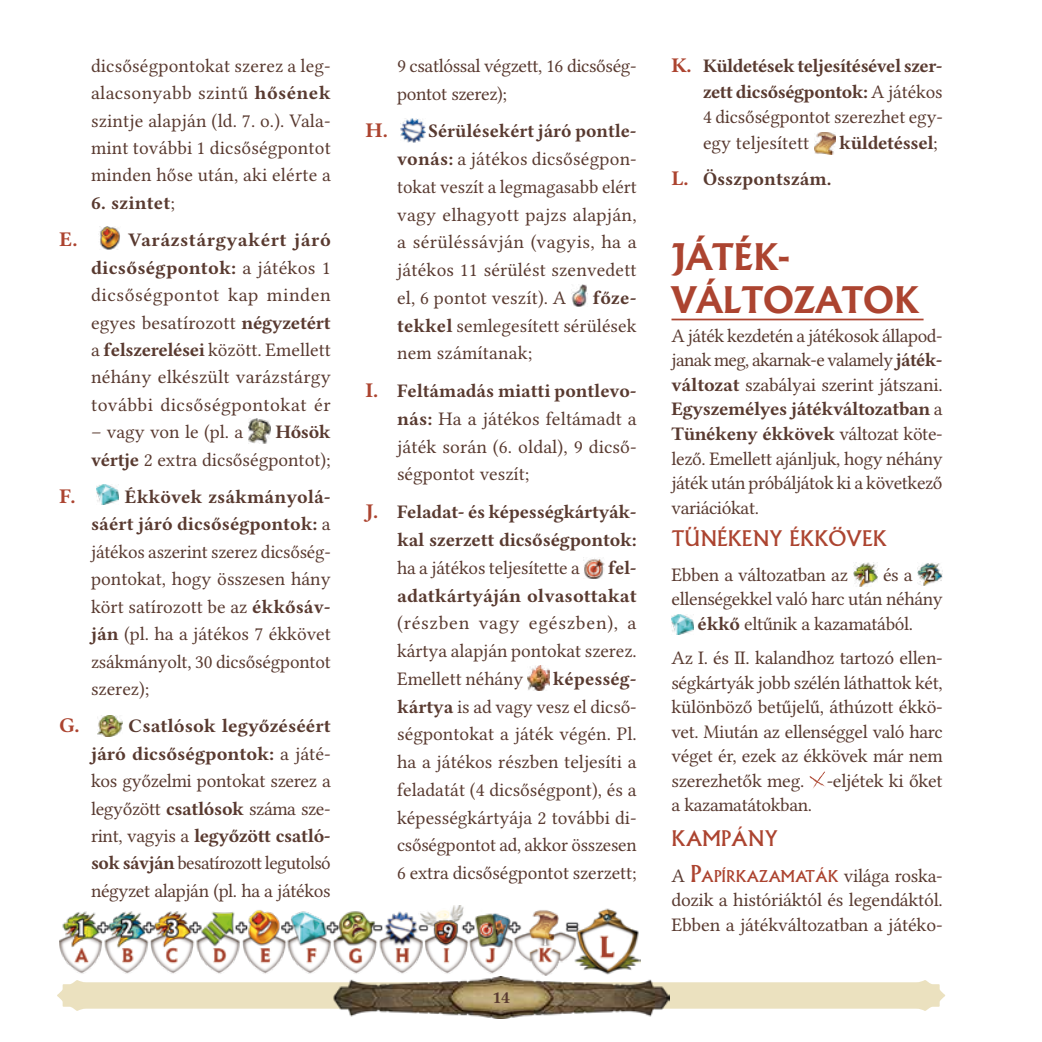
<style>
.page{position:relative;width:1042px;height:1042px;background:#fff}
.page>*{position:absolute;margin:0;border:0;box-sizing:border-box;transform-origin:0 0}
.t1{font:700 35px/42px "Albertus";color:#ac4430}
.t2{font:21px "Albertus MTCE";color:#ac4430}
.t3{font:700 21px "Libertinus Serif";color:#ac4430}
.t4{font:19.25px/27.5px "Libertinus Serif";letter-spacing:-.005em;color:#593a30;text-align:justify}
.t5{font:700 19.25px/27.8px "Libertinus Serif";letter-spacing:-.01em;color:#593a30;text-align:right}
.t6{font:700 19.25px "Libertinus Serif";letter-spacing:.01em;color:#593a30}
.t7{font:700 17.5px "Libertinus Serif";color:#593a30}
.s1{font-weight:700}
.s2{font-weight:400}
.s3{font-weight:700;font-size:21px;color:#ac4430}
.s4{font-size:21px;color:#ac4430}
.s5{font-family:"Albertus MTCE";font-size:22.75px;color:#ac4430}
.s6{font-family:"Albertus MTCE";font-size:15.92px;color:#ac4430}
</style>
<div class="page">
<svg style="left:57px;top:980px;width:888px;height:31px;background:#eee5c9"></svg>
<img style="left:332px;top:977px;width:338px;height:41px">
<img style="left:59px;top:905px;width:581px;height:70px">
<img style="left:98px;top:227px;width:22px;height:23px">
<img style="left:249px;top:419px;width:21px;height:24px">
<img style="left:97px;top:484px;width:22px;height:20px">
<img style="left:97px;top:715px;width:25px;height:21px">
<img style="left:401px;top:118px;width:24px;height:24px">
<img style="left:571px;top:284px;width:17px;height:23px">
<img style="left:583px;top:557px;width:22px;height:22px">
<img style="left:527px;top:665px;width:22px;height:25px">
<hr style="left:671px;top:319px;width:252px;height:1px;background:#ac4430">
<img style="left:814px;top:132px;width:21px;height:22px">
<img style="left:853px;top:563px;width:25px;height:24px">
<img style="left:918px;top:563px;width:24px;height:23px">
<img style="left:671px;top:615px;width:22px;height:19px">
<svg style="left:809px;top:771px;width:16px;height:18px"></svg>
<p class="t4" style="left:91px;top:52px;width:241px">dicsőségpontokat szerez a leg&shy;alacsonyabb szintű <span class="s1">hősének </span>szintje alapján (ld. 7. o.). Vala&shy;mint további 1 dicsőségpontot minden hőse után, aki elérte a</p>
<p class="t6" style="left:91px;top:189px;width:86px">6. szintet<span class="s2">;</span></p>
<p class="t3" style="left:60px;top:225px;width:19px">E.</p>
<p class="t4" style="left:91px;top:226px;width:241px;text-indent:37px"><span class="s1">Varázstárgyakért járó dicsőségpontok:</span> a játékos 1 dicsőségpontot kap minden egyes besatírozott <span class="s1">négyzetért </span>a <span class="s1">felszerelései</span> között. Emellett néhány elkészült varázstárgy további dicsőségpontokat ér</p>
<p class="t4" style="left:91px;top:418px;width:154px">– vagy von le (pl. a</p>
<p class="t4" style="left:91px;top:418px;width:241px;text-align:right"><span class="s1">Hősök<br>vértje</span> 2 extra dicsőségpontot);</p>
<p class="t4" style="left:91px;top:483px;width:241px;text-indent:-31px"><span class="s3">F.</span> <span class="s1">Ékkövek zsákmányolá&shy;sáért járó dicsőségpontok:</span> a játékos aszerint szerez dicsőség&shy;pontokat, hogy összesen hány kört satírozott be az <span class="s1">ékkősáv&shy;ján</span> (pl. ha a játékos 7 ékkövet zsákmányolt, 30 dicsőségpontot szerez);</p>
<p class="t4" style="left:91px;top:712px;width:241px;text-indent:-31px"><span class="s3">G.</span> <span class="s1">Csatlósok legyőzéséért járó dicsőségpontok:</span> a játé&shy;kos győzelmi pontokat szerez a legyőzött <span class="s1">csatlósok</span> száma sze&shy;rint, vagyis a <span class="s1">legyőzött csatló&shy;sok sávján</span> besatírozott legutolsó négyzet alapján (pl. ha a játékos</p>
<p class="t4" style="left:397px;top:51px;width:241px">9 csatlóssal végzett, 16 dicsőség&shy;pontot szerez);</p>
<p class="t4" style="left:397px;top:117px;width:241px;text-indent:-32px"><span class="s3">H.</span> <span class="s1">Sérülésekért járó pontle&shy;vonás:</span> a játékos dicsőségpon&shy;tokat veszít a legmagasabb elért vagy elhagyott pajzs alapján, a sérüléssávján (vagyis, ha a játékos 11 sérülést szenvedett el, 6 pontot veszít). A</p>
<p class="t4" style="left:397px;top:283px;width:241px;text-indent:196px"><span class="s1">főze&shy;tekkel</span> semlegesített sérülések nem számítanak;</p>
<p class="t4" style="left:397px;top:377px;width:241px;text-indent:-32px"><span class="s3">I.</span> <span class="s1">Feltámadás miatti pontlevo&shy;nás:</span> Ha a játékos feltámadt a játék során (6. oldal), 9 dicső&shy;ségpontot veszít;</p>
<p class="t5" style="left:366px;top:498px;width:273px"><span class="s4">J.</span> Feladat- és képességkártyák&shy;kal szerzett dicsőségpontok:</p>
<p class="t4" style="left:397px;top:553px;width:184px">ha a játékos teljesítette a</p>
<p class="t5" style="left:397px;top:553px;width:241px">fel-<br>adatkártyáján olvasottakat</p>
<p class="t4" style="left:397px;top:609px;width:241px">(részben vagy egészben), a kártya alapján pontokat szerez.<br>Emellett néhány</p>
<p class="t4" style="left:397px;top:664px;width:241px;text-indent:156px"><span class="s1">képesség&shy;kártya</span> is ad vagy vesz el dicső&shy;ségpontokat a játék végén. Pl. ha a játékos részben teljesíti a feladatát (4 dicsőségpont), és a képességkártyája 2 további di&shy;csőségpontot ad, akkor összesen 6 extra dicsőségpontot szerzett;</p>
<p class="t7" style="left:492px;top:985px;width:19px">14</p>
<p class="t4" style="left:703px;top:52px;width:241px;line-height:25.9px;text-indent:-32px"><span class="s3">K.</span> <span class="s1">Küldetések teljesítésével szer&shy;zett dicsőségpontok:</span> A játékos 4 dicsőségpontot szerezhet egy&shy;egy teljesített</p>
<p class="t5" style="left:839px;top:129px;width:100px">küldetéssel<span class="s2">;</span></p>
<p class="t5" style="left:671px;top:164px;width:162px"><span class="s4">L.</span> Összpontszám.</p>
<h1 class="t1" style="left:671px;top:237px;width:249px">JÁTÉK-<br>VÁLTOZATOK</h1>
<p class="t4" style="left:671px;top:323px;width:273px;line-height:24.5px">A játék kezdetén a játékosok állapod&shy;janak meg, akarnak-e valamely <span class="s1">játék&shy;változat</span> szabályai szerint játszani.<br><span class="s1">Egyszemélyes játékváltozatban</span> a <span class="s1">Tünékeny ékkövek</span> változat köte&shy;lező. Emellett ajánljuk, hogy néhány játék után próbáljátok ki a következő variációkat.</p>
<p class="t2" style="left:671px;top:526px;width:217px">TÜNÉKENY ÉKKÖVEK</p>
<p class="t4" style="left:671px;top:560px;width:178px">Ebben a változatban az</p>
<p class="t4" style="left:883px;top:560px;width:31px">és a</p>
<p class="t4" style="left:671px;top:585px;width:273px">ellenségekkel való harc után néhány</p>
<p class="t4" style="left:697px;top:609px;width:217px"><span class="s1">ékkő</span> eltűnik a kazamatából.</p>
<p class="t4" style="left:671px;top:645px;width:273px;line-height:24.5px">Az I. és II. kalandhoz tartozó ellen&shy;ségkártyák jobb szélén láthattok két, különböző betűjelű, áthúzott ékkö&shy;vet. Miután az ellenséggel való harc véget ér, ezek az ékkövek már nem szerezhetők meg. -eljétek ki őket a kazamatátokban.</p>
<p class="t2" style="left:671px;top:825px;width:108px">KAMPÁNY</p>
<p class="t4" style="left:671px;top:863px;width:273px;line-height:24.5px">A <span class="s5">P</span><span class="s6">APÍRKAZAMATÁK</span> világa roska&shy;dozik a históriáktól és legendáktól.<br>Ebben a játékváltozatban a játéko-</p>
</div>
